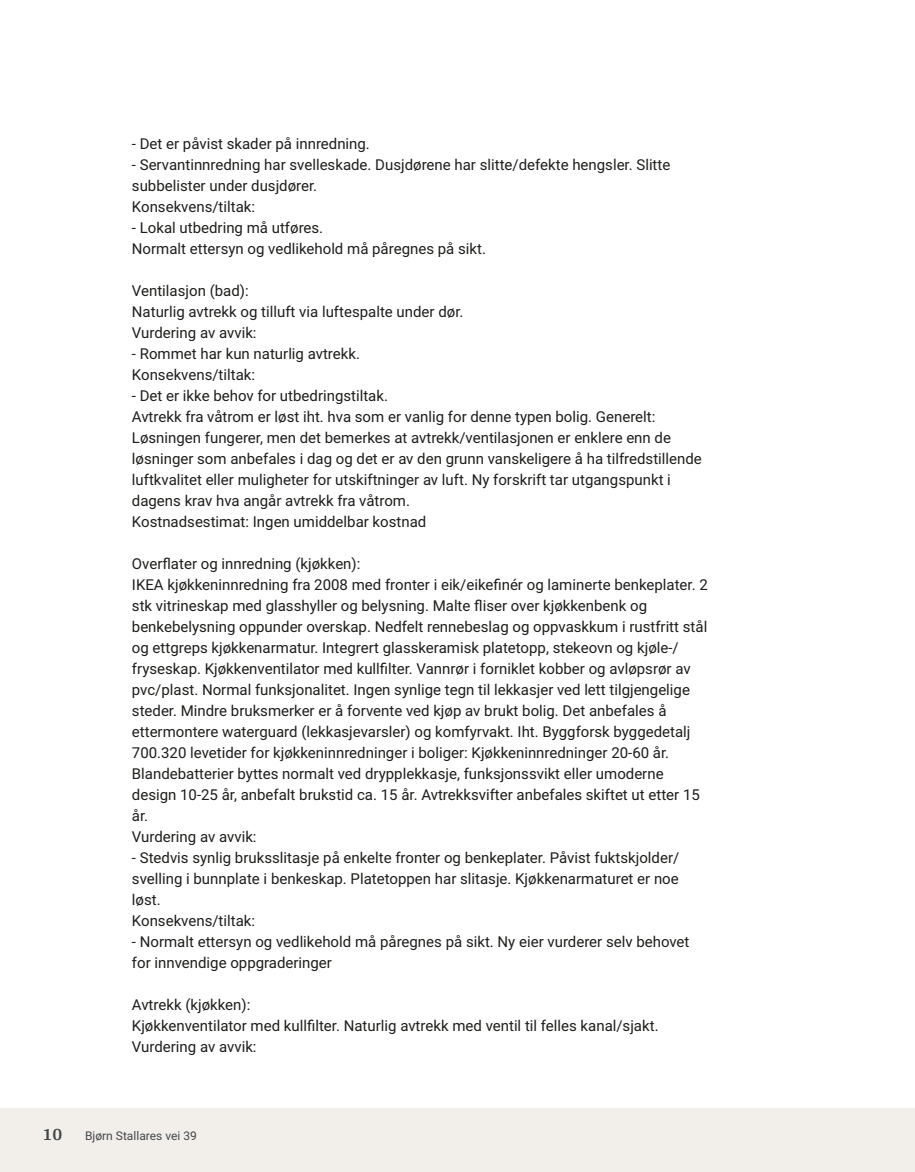
<style>
.page{position:relative;width:915px;height:1172px;background:#fff}
.page>*{position:absolute;margin:0;border:0;box-sizing:border-box;transform-origin:0 0}
.t1{font:700 18px "Arya";color:#414749}
.t2{font:15px/21px "Roboto Vitec";color:#1d1d1b}
.t3{font:12px "Roboto Vitec";color:#414749}
</style>
<div class="page">
<div style="left:0;top:1108px;width:914px;height:64px;background:#f2eeea"></div>
<p class="t2" style="left:132px;top:132px;width:540px">‑ Det er påvist skader på innredning.<br>‑ Servantinnredning har svelleskade. Dusjdørene har slitte/defekte hengsler. Slitte subbelister under dusjdører.<br>Konsekvens/tiltak:<br>‑ Lokal utbedring må utføres.<br>Normalt ettersyn og vedlikehold må påregnes på sikt.</p>
<p class="t2" style="left:132px;top:279px;width:571px">Ventilasjon (bad):<br>Naturlig avtrekk og tilluft via luftespalte under dør.<br>Vurdering av avvik:<br>‑ Rommet har kun naturlig avtrekk.<br>Konsekvens/tiltak:<br>‑ Det er ikke behov for utbedringstiltak.<br>Avtrekk fra våtrom er løst iht. hva som er vanlig for denne typen bolig. Generelt:<br>Løsningen fungerer, men det bemerkes at avtrekk/ventilasjonen er enklere enn de løsninger som anbefales i dag og det er av den grunn vanskeligere å ha tilfredstillende luftkvalitet eller muligheter for utskiftninger av luft. Ny forskrift tar utgangspunkt i dagens krav hva angår avtrekk fra våtrom.<br>Kostnadsestimat: Ingen umiddelbar kostnad</p>
<p class="t2" style="left:132px;top:552px;width:577px">Overflater og innredning (kjøkken):<br>IKEA kjøkkeninnredning fra 2008 med fronter i eik/eikefinér og laminerte benkeplater. 2 stk vitrineskap med glasshyller og belysning. Malte fliser over kjøkkenbenk og benkebelysning oppunder overskap. Nedfelt rennebeslag og oppvaskkum i rustfritt stål og ettgreps kjøkkenarmatur. Integrert glasskeramisk platetopp, stekeovn og kjøle‑/ fryseskap. Kjøkkenventilator med kullfilter. Vannrør i forniklet kobber og avløpsrør av pvc/plast. Normal funksjonalitet. Ingen synlige tegn til lekkasjer ved lett tilgjengelige steder. Mindre bruksmerker er å forvente ved kjøp av brukt bolig. Det anbefales å ettermontere waterguard (lekkasjevarsler) og komfyrvakt. Iht. Byggforsk byggedetalj 700.320 levetider for kjøkkeninnredninger i boliger: Kjøkkeninnredninger 20‑60 år.<br>Blandebatterier byttes normalt ved drypplekkasje, funksjonssvikt eller umoderne design 10‑25 år, anbefalt brukstid ca. 15 år. Avtrekksvifter anbefales skiftet ut etter 15 år.<br>Vurdering av avvik:<br>‑ Stedvis synlig bruksslitasje på enkelte fronter og benkeplater. Påvist fuktskjolder/ svelling i bunnplate i benkeskap. Platetoppen har slitasje. Kjøkkenarmaturet er noe løst.<br>Konsekvens/tiltak:<br>‑ Normalt ettersyn og vedlikehold må påregnes på sikt. Ny eier vurderer selv behovet for innvendige oppgraderinger</p>
<p class="t2" style="left:132px;top:993px;width:528px">Avtrekk (kjøkken):<br>Kjøkkenventilator med kullfilter. Naturlig avtrekk med ventil til felles kanal/sjakt.<br>Vurdering av avvik:</p>
<p class="t1" style="left:43px;top:1123px;width:21px">10</p>
<p class="t3" style="left:85px;top:1127px;width:113px">Bjørn Stallares vei 39</p>
</div>
